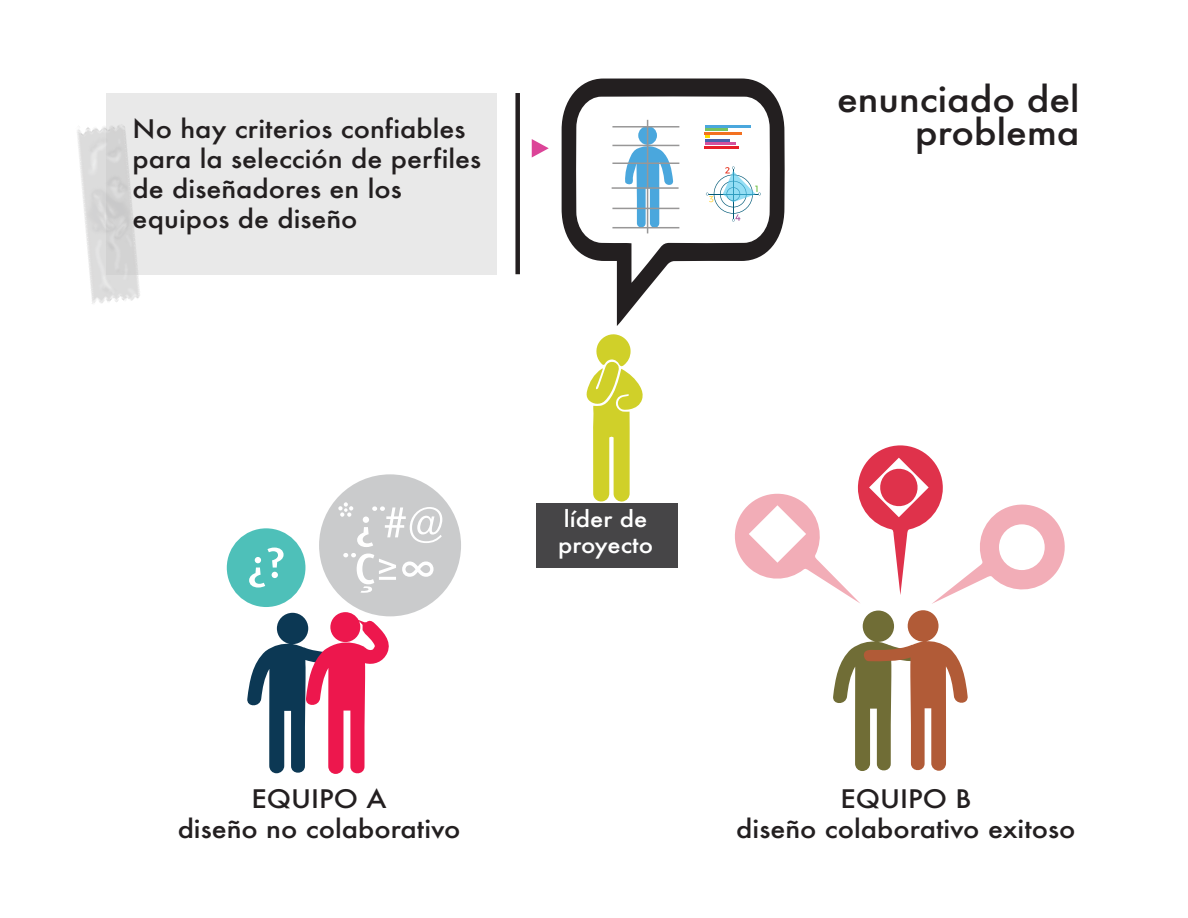
<style>
.page{position:relative;width:1188px;height:918px;background:#fff}
.page>*{position:absolute;margin:0;border:0;box-sizing:border-box;transform-origin:0 0}
.t1{font:500 34.5px/33px "Futura";color:#231f20;text-align:right;scale:1.09 1}
.t2{font:500 24.75px/30px "Futura";color:#231f20;text-align:center;scale:1.09 1}
.t3{font:500 21.9px/25.2px "Futura";color:#fff;scale:1.09 1}
</style>
<div class="page">
<svg style="left:562px;top:78px;width:223px;height:248px"></svg>
<div style="left:319px;top:474px;width:142px;height:142px;background:#cacbcc;border-radius:50%"></div>
<svg style="left:338px;top:502px;width:104px;height:45px"></svg>
<svg style="left:343px;top:553px;width:53px;height:40px"></svg>
<svg style="left:402px;top:562px;width:32px;height:15px"></svg>
<div style="left:227px;top:528px;width:78px;height:79px;background:#4ec0b9;border-radius:50%"></div>
<svg style="left:249px;top:548px;width:35px;height:40px"></svg>
<svg style="left:735px;top:445px;width:330px;height:159px"></svg>
<div style="left:999px;top:524px;width:46px;height:46px;background:#fff;border-radius:50%"></div>
<svg style="left:625px;top:143px;width:49px;height:86px"></svg>
<div style="left:638px;top:126px;width:19px;height:19px;background:#4aa7dd;border-radius:50%"></div>
<hr style="left:612px;top:126px;width:67px;height:2px;background:#989797">
<hr style="left:612px;top:145px;width:67px;height:1px;background:#989797">
<hr style="left:612px;top:163px;width:67px;height:1px;background:#989797">
<hr style="left:612px;top:187px;width:67px;height:2px;background:#989797">
<hr style="left:612px;top:208px;width:67px;height:1px;background:#989797">
<hr style="left:612px;top:227px;width:67px;height:1px;background:#989797">
<hr style="left:647px;top:120px;width:1px;height:113px;background:#989797">
<hr style="left:705px;top:125px;width:46px;height:2px;background:#4aa7dd">
<hr style="left:705px;top:128px;width:23px;height:3px;background:#76c260">
<hr style="left:705px;top:132px;width:37px;height:3px;background:#f37121">
<hr style="left:705px;top:139px;width:25px;height:3px;background:#4862ad">
<hr style="left:705px;top:143px;width:30px;height:2px;background:#d3519d">
<hr style="left:705px;top:146px;width:34px;height:3px;background:#e71e29">
<svg style="left:706px;top:167px;width:55px;height:55px"></svg>
<div style="left:106px;top:93px;width:391px;height:181px;background:#e9e9e9"></div>
<svg style="left:532px;top:139px;width:17px;height:19px"></svg>
<div style="left:515px;top:93px;width:5px;height:181px;background:#231f20"></div>
<img style="left:77px;top:125px;width:140px;height:179px">
<div style="left:537px;top:504px;width:141px;height:64px;background:#464547"></div>
<svg style="left:247px;top:612px;width:145px;height:162px"></svg>
<svg style="left:833px;top:610px;width:135px;height:161px"></svg>
<svg style="left:586px;top:334px;width:57px;height:168px"></svg>
<p class="t2" style="left:133px;top:114px;width:321px;text-align:left">No hay criterios confiables para la selección de perfiles de diseñadores en los equipos de diseño</p>
<p class="t3" style="left:558px;top:506px;width:89px">líder de proyecto</p>
<h1 class="t1" style="left:837px;top:82px;width:224px">enunciado del problema</h1>
<p class="t2" style="left:178px;top:783px;width:261px">EQUIPO A<br>diseño no colaborativo</p>
<p class="t2" style="left:736px;top:783px;width:313px">EQUIPO B<br>diseño colaborativo exitoso</p>
</div>
